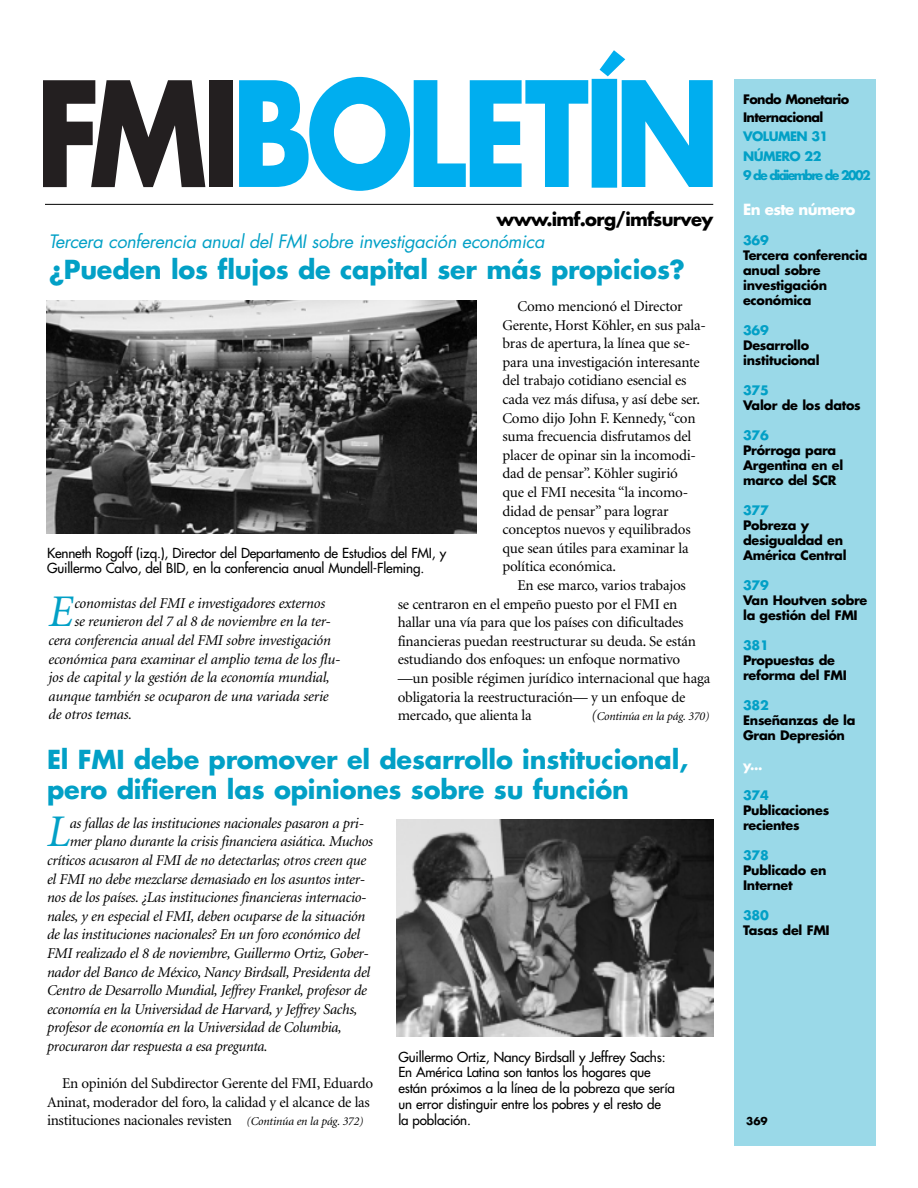
<style>
.page{position:relative;width:918px;height:1188px;background:#fff}
.page>*{position:absolute;margin:0;border:0;box-sizing:border-box;transform-origin:0 0}
.t1{font:italic 45.3px "Minion";color:#02a0c6}
.t2{font:700 25.5px/30.6px "Futura";letter-spacing:-.005em;color:#02a0c6}
.t3{font:italic 18px "Futura";letter-spacing:-.02em;color:#02a0c6}
.t4{font:700 18px "Futura";letter-spacing:-.04em;color:#000}
.t5{font:italic 15px "Minion";letter-spacing:-.02em;color:#000}
.t6{font:15px/18.6px "Minion";letter-spacing:-.015em;color:#000}
.t7{font:700 15px "Futura";letter-spacing:-.045em;color:#fff}
.t8{font:13.5px/15.8px "Futura";letter-spacing:-.01em;color:#000}
.t9{font:700 12.75px/15px "Futura";letter-spacing:-.02em;color:#000}
.t10{font:700 12.75px/19.5px "Futura";letter-spacing:-.125em;color:#02a0c6}
.t11{font:700 12.75px "Futura";letter-spacing:-.045em;color:#02a0c6}
.t12{font:700 12.75px/18px "Futura";letter-spacing:-.045em;color:#000}
.t13{font:700 12.75px "Futura";color:#fff}
.t14{font:italic 12px "Minion";letter-spacing:-.015em;color:#000}
.t15{font:700 10.5px "Futura";color:#000}
.s1{font-size:15px}
</style>
<div class="page">
<div style="left:734px;top:79px;width:142px;height:1067px;background:#9ad9e8"></div>
<hr style="left:45px;top:204px;width:668px;height:1px;background:#000">
<div style="left:397px;top:819px;width:316px;height:224px;background:linear-gradient(to right,#fff,#fff)"></div>
<img style="left:397px;top:819px;width:316px;height:217px">
<img style="left:47px;top:301px;width:430px;height:233px">
<svg style="left:43px;top:80px;width:162px;height:107px"></svg>
<div style="left:209px;top:80px;width:24px;height:107px;background:#231f20"></div>
<svg style="left:239px;top:50px;width:474px;height:141px"></svg>
<p class="t4" style="left:497px;top:211px;width:218px">www.imf.org/imfsurvey</p>
<p class="t3" style="left:49px;top:233px;width:497px">Tercera conferencia anual del FMI sobre investigación económica</p>
<h2 class="t2" style="left:49px;top:256px;width:638px">¿Pueden los flujos de capital ser más propicios?</h2>
<p class="t6" style="left:502px;top:298px;width:205px;text-indent:15px">Como mencionó el Director<br>Gerente, Horst Köhler, en sus pala&shy;bras de apertura, la línea que se&shy;para una investigación interesante del trabajo cotidiano esencial es cada vez más difusa, y así debe ser.<br>Como dijo John F. Kennedy, “con suma frecuencia disfrutamos del placer de opinar sin la incomodi&shy;dad de pensar”. Köhler sugirió<br>que el FMI necesita “la incomo&shy;didad de pensar” para lograr conceptos nuevos y equilibrados que sean útiles para examinar la política económica.</p>
<p class="t6" style="left:398px;top:577px;width:314px;text-indent:120px">En ese marco, varios trabajos<br>se centraron en el empeño puesto por el FMI en hallar una vía para que los países con dificultades financieras puedan reestructurar su deuda. Se están estudiando dos enfoques: un enfoque normativo —un posible régimen jurídico internacional que haga obligatoria la reestructuración— y un enfoque de mercado, que alienta la</p>
<p class="t8" style="left:47px;top:546px;width:401px">Kenneth Rogoff (izq.), Director del Departamento de Estudios del FMI, y<br>Guillermo Calvo, del BID, en la conferencia anual Mundell-Fleming.</p>
<h1 class="t1" style="left:49px;top:594px;width:26px">E</h1>
<p class="t5" style="left:74px;top:597px;width:252px">conomistas del FMI e investigadores externos</p>
<p class="t5" style="left:74px;top:616px;width:258px">se reunieron del 7 al 8 de noviembre en la ter-</p>
<p class="t5" style="left:49px;top:634px;width:284px">cera conferencia anual del FMI sobre investigación</p>
<p class="t5" style="left:49px;top:653px;width:294px">económica para examinar el amplio tema de los flu-</p>
<p class="t5" style="left:49px;top:672px;width:283px">jos de capital y la gestión de la economía mundial,</p>
<p class="t5" style="left:49px;top:690px;width:282px">aunque también se ocuparon de una variada serie</p>
<p class="t5" style="left:49px;top:709px;width:85px">de otros temas.</p>
<p class="t14" style="left:591px;top:711px;width:120px"><span class="s1">(</span>Continúa en la pág. 370)</p>
<h2 class="t2" style="left:47px;top:746px;width:642px">El FMI debe promover el desarrollo institucional, pero difieren las opiniones sobre su función</h2>
<h1 class="t1" style="left:47px;top:814px;width:25px">L</h1>
<p class="t5" style="left:70px;top:817px;width:296px">as fallas de las instituciones nacionales pasaron a pri-</p>
<p class="t5" style="left:70px;top:836px;width:305px">mer plano durante la crisis financiera asiática. Muchos</p>
<p class="t5" style="left:47px;top:854px;width:321px">críticos acusaron al FMI de no detectarlas; otros creen que</p>
<p class="t5" style="left:47px;top:873px;width:320px">el FMI no debe mezclarse demasiado en los asuntos inter-</p>
<p class="t5" style="left:47px;top:892px;width:321px">nos de los países. ¿Las instituciones financieras internacio-</p>
<p class="t5" style="left:47px;top:910px;width:320px">nales, y en especial el FMI, deben ocuparse de la situación</p>
<p class="t5" style="left:47px;top:929px;width:315px">de las instituciones nacionales? En un foro económico del</p>
<p class="t5" style="left:47px;top:947px;width:324px">FMI realizado el 8 de noviembre, Guillermo Ortiz, Gober-</p>
<p class="t5" style="left:47px;top:966px;width:325px">nador del Banco de México, Nancy Birdsall, Presidenta del</p>
<p class="t5" style="left:47px;top:985px;width:321px">Centro de Desarrollo Mundial, Jeffrey Frankel, profesor de</p>
<p class="t5" style="left:47px;top:1003px;width:312px">economía en la Universidad de Harvard, y Jeffrey Sachs,</p>
<p class="t5" style="left:47px;top:1022px;width:296px">profesor de economía en la Universidad de Columbia,</p>
<p class="t5" style="left:47px;top:1040px;width:222px">procuraron dar respuesta a esa pregunta.</p>
<p class="t6" style="left:47px;top:1075px;width:328px;text-indent:15px">En opinión del Subdirector Gerente del FMI, Eduardo<br>Aninat, moderador del foro, la calidad y el alcance de las instituciones nacionales revisten</p>
<p class="t14" style="left:247px;top:1116px;width:119px">(Continúa en la pág. 372)</p>
<p class="t8" style="left:398px;top:1050px;width:278px">Guillermo Ortiz, Nancy Birdsall y Jeffrey Sachs:<br>En América Latina son tantos los hogares que están próximos a la línea de la pobreza que sería un error distinguir entre los pobres y el resto de<br>la población.</p>
<p class="t12" style="left:743px;top:91px;width:108px">Fondo Monetario<br>Internacional</p>
<p class="t10" style="left:743px;top:128px;width:129px">VOLUMEN 31<br>NÚMERO 22<br>9 de diciiembre de 2002</p>
<p class="t7" style="left:743px;top:202px;width:114px">En este número</p>
<p class="t11" style="left:743px;top:234px;width:27px">369</p>
<p class="t9" style="left:743px;top:249px;width:126px">Tercera conferencia anual sobre investigación económica</p>
<p class="t11" style="left:743px;top:324px;width:27px">369</p>
<p class="t9" style="left:743px;top:339px;width:78px">Desarrollo institucional</p>
<p class="t11" style="left:743px;top:384px;width:27px">375</p>
<p class="t9" style="left:743px;top:399px;width:119px">Valor de los datos</p>
<p class="t11" style="left:743px;top:429px;width:27px">376</p>
<p class="t9" style="left:743px;top:444px;width:102px">Prórroga para<br>Argentina en el marco del SCR</p>
<p class="t11" style="left:743px;top:504px;width:27px">377</p>
<p class="t9" style="left:743px;top:519px;width:105px">Pobreza y desigualdad en<br>América Central</p>
<p class="t11" style="left:743px;top:579px;width:27px">379</p>
<p class="t9" style="left:743px;top:594px;width:126px">Van Houtven sobre la gestión del FMI</p>
<p class="t11" style="left:743px;top:639px;width:27px">381</p>
<p class="t9" style="left:743px;top:654px;width:105px">Propuestas de reforma del FMI</p>
<p class="t11" style="left:743px;top:699px;width:27px">382</p>
<p class="t9" style="left:743px;top:714px;width:114px">Enseñanzas de la<br>Gran Depresión</p>
<p class="t13" style="left:743px;top:759px;width:21px">y...</p>
<p class="t11" style="left:743px;top:789px;width:27px">374</p>
<p class="t9" style="left:743px;top:804px;width:88px">Publicaciones recientes</p>
<p class="t11" style="left:743px;top:849px;width:27px">378</p>
<p class="t9" style="left:743px;top:864px;width:85px">Publicado en<br>Internet</p>
<p class="t11" style="left:743px;top:909px;width:27px">380</p>
<p class="t9" style="left:743px;top:924px;width:88px">Tasas del FMI</p>
<p class="t15" style="left:746px;top:1116px;width:23px">369</p>
</div>
